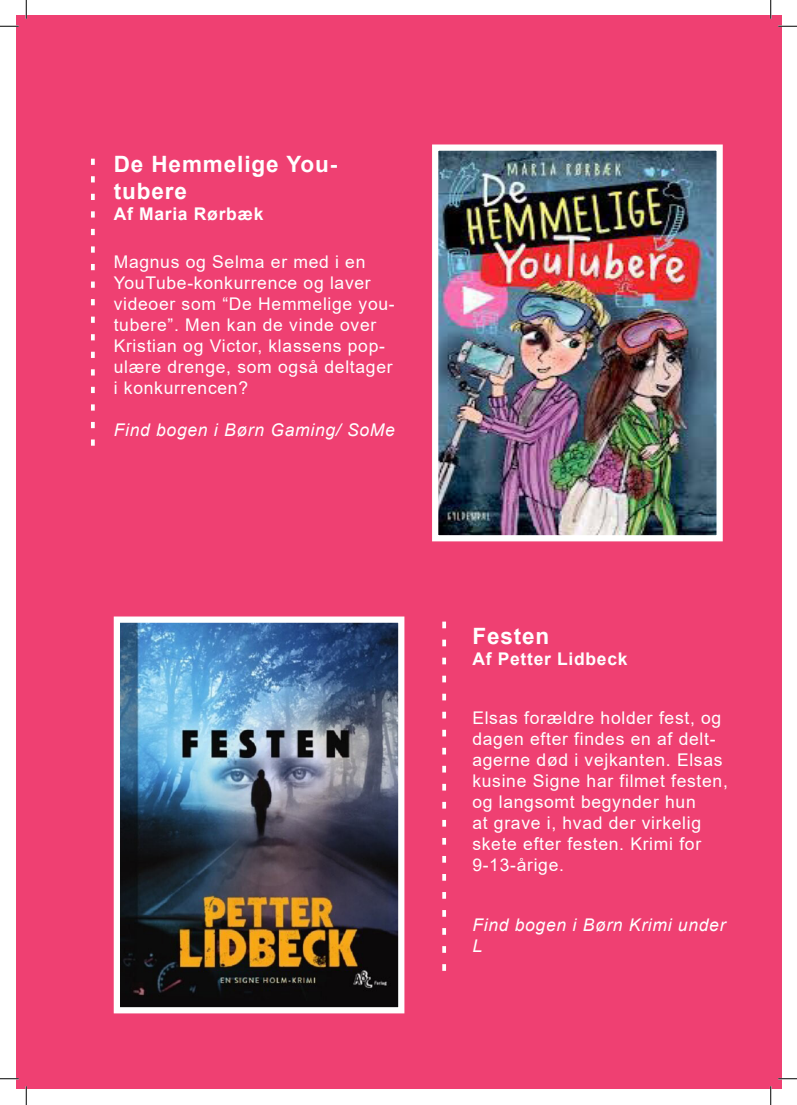
<style>
.page{position:relative;width:797px;height:1105px;background:#fff}
.page>*{position:absolute;margin:0;border:0;box-sizing:border-box;transform-origin:0 0}
.Body_Text{font:700 22.5px/27px "Arial";letter-spacing:.04em;color:#fff}
.Body_Text-2{font:17.5px/21px "Arial";letter-spacing:.04em;color:#fff}
.Body_Text-3{font:italic 17.5px/21px "Arial";letter-spacing:.04em;color:#fff}
.Body_Text-4{font:700 17.5px "Arial";letter-spacing:.04em;color:#fff}
</style>
<div class="page">
<div style="left:16px;top:16px;width:765px;height:1073px;background:#ef4072"></div>
<img style="left:439px;top:151px;width:276px;height:383px">
<div style="left:432px;top:144px;width:290px;height:397px;border:6px solid #fff"></div>
<img style="left:121px;top:623px;width:276px;height:383px">
<div style="left:114px;top:616px;width:290px;height:397px;border:6px solid #fff"></div>
<svg style="left:91px;top:159px;width:4px;height:287px"></svg>
<div style="left:454px;top:616px;width:296px;height:423px;background:#ef4072"></div>
<svg style="left:442px;top:622px;width:4px;height:349px"></svg>
<svg style="left:0;top:25px;width:19px;height:2px"></svg>
<svg style="left:778px;top:25px;width:19px;height:2px"></svg>
<svg style="left:0;top:1078px;width:19px;height:1px"></svg>
<svg style="left:778px;top:1078px;width:19px;height:1px"></svg>
<svg style="left:25px;top:0;width:2px;height:19px"></svg>
<svg style="left:25px;top:1086px;width:2px;height:19px"></svg>
<svg style="left:770px;top:0;width:1px;height:19px"></svg>
<svg style="left:770px;top:1086px;width:1px;height:19px"></svg>
<p class="Body_Text" style="left:114px;top:151px;width:225px">De Hemmelige You&shy;tubere</p>
<p class="Body_Text-4" style="left:114px;top:201px;width:151px">Af Maria Rørbæk</p>
<p class="Body_Text-2" style="left:114px;top:251px;width:282px">Magnus og Selma er med i en<br>YouTube-konkurrence og laver videoer som “De Hemmelige you&shy;tubere”. Men kan de vinde over<br>Kristian og Victor, klassens pop&shy;ulære drenge, som også deltager i konkurrencen?</p>
<p class="Body_Text-3" style="left:114px;top:420px;width:282px">Find bogen i Børn Gaming/ SoMe</p>
<p class="Body_Text" style="left:472px;top:622px;width:79px">Festen</p>
<p class="Body_Text-4" style="left:472px;top:646px;width:157px">Af Petter Lidbeck</p>
<p class="Body_Text-2" style="left:472px;top:707px;width:257px">Elsas forældre holder fest, og dagen efter findes en af delt&shy;agerne død i vejkanten. Elsas kusine Signe har filmet festen, og langsomt begynder hun<br>at grave i, hvad der virkelig skete efter festen. Krimi for<br>9-13-årige.</p>
<p class="Body_Text-3" style="left:472px;top:914px;width:255px">Find bogen i Børn Krimi under<br>L</p>
</div>
